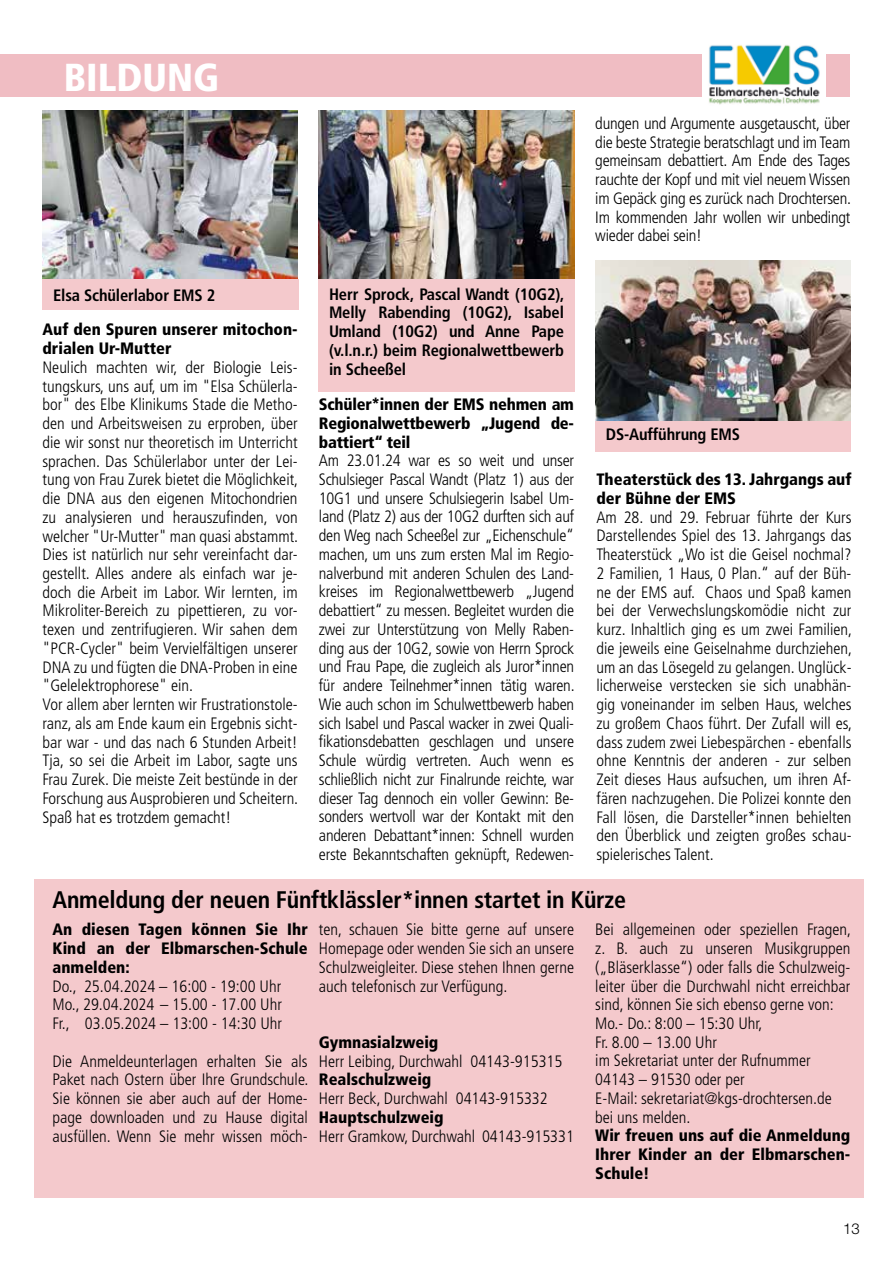
<style>
.page{position:relative;width:893px;height:1263px;background:#fff}
.page>*{position:absolute;margin:0;border:0;box-sizing:border-box;transform-origin:0 0}
.t1{font:900 condensed 39px "Frutiger";color:#fff}
.t2{font:700 condensed 24px "Frutiger";letter-spacing:-.01em;color:#000}
.t3{font:300 condensed 16.5px/18.8px "Frutiger LT Std";color:#000;text-align:justify}
.t4{font:900 condensed 16.5px/18.8px "Frutiger";color:#000;text-align:justify}
.t5{font:700 condensed 16.5px/18.8px "Frutiger";letter-spacing:-.01em;color:#000;text-align:justify}
.t6{font:300 15px "Helvetica Neue LT Std";color:#000}
</style>
<div class="page">
<div style="left:0;top:54px;width:850px;height:43px;background:#f0bdc3"></div>
<img style="left:43px;top:110px;width:255px;height:169px">
<img style="left:702px;top:45px;width:124px;height:60px">
<img style="left:319px;top:110px;width:256px;height:169px">
<div style="left:318px;top:279px;width:257px;height:113px;background:#f4c9cc"></div>
<div style="left:43px;top:279px;width:256px;height:30px;background:#f4c9cc"></div>
<img style="left:595px;top:260px;width:255px;height:161px">
<div style="left:595px;top:421px;width:255px;height:31px;background:#f4c9cc"></div>
<div style="left:35px;top:879px;width:829px;height:319px;background:#f4c9cc"></div>
<h1 class="t1" style="left:64px;top:54px;width:157px">BILDUNG</h1>
<p class="t5" style="left:53px;top:285px;width:164px">Elsa Schülerlabor EMS 2</p>
<p class="t4" style="left:43px;top:320px;width:257px">Auf den Spuren unserer mitochon&shy;drialen Ur-Mutter</p>
<p class="t3" style="left:43px;top:358px;width:257px;text-align:left">Neulich machten wir, der Biologie Leis&shy;tungskurs, uns auf, um im "Elsa Schülerla&shy;bor" des Elbe Klinikums Stade die Metho&shy;den und Arbeitsweisen zu erproben, über die wir sonst nur theoretisch im Unterricht sprachen. Das Schülerlabor unter der Lei&shy;tung von Frau Zurek bietet die Möglichkeit, die DNA aus den eigenen Mitochondrien zu analysieren und herauszufinden, von welcher "Ur-Mutter" man quasi abstammt.<br>Dies ist natürlich nur sehr vereinfacht dar&shy;gestellt. Alles andere als einfach war je&shy;doch die Arbeit im Labor. Wir lernten, im Mikroliter-Bereich zu pipettieren, zu vor&shy;texen und zentrifugieren. Wir sahen dem "PCR-Cycler" beim Vervielfältigen unserer DNA zu und fügten die DNA-Proben in eine "Gelelektrophorese" ein.<br>Vor allem aber lernten wir Frustrationstole&shy;ranz, als am Ende kaum ein Ergebnis sicht&shy;bar war - und das nach 6 Stunden Arbeit!<br>Tja, so sei die Arbeit im Labor, sagte uns Frau Zurek. Die meiste Zeit bestünde in der Forschung aus Ausprobieren und Scheitern.<br>Spaß hat es trotzdem gemacht!</p>
<p class="t5" style="left:329px;top:284px;width:237px">Herr Sprock, Pascal Wandt (10G2), Melly Rabending (10G2), Isabel Umland (10G2) und Anne Pape (v.l.n.r.) beim Regionalwettbewerb in Scheeßel</p>
<p class="t4" style="left:319px;top:395px;width:257px">Schüler*innen der EMS nehmen am Regionalwettbewerb „Jugend de&shy;battiert“ teil</p>
<p class="t3" style="left:319px;top:451px;width:257px">Am 23.01.24 war es so weit und unser Schulsieger Pascal Wandt (Platz 1) aus der 10G1 und unsere Schulsiegerin Isabel Um&shy;land (Platz 2) aus der 10G2 durften sich auf den Weg nach Scheeßel zur „Eichenschule“ machen, um uns zum ersten Mal im Regio&shy;nalverbund mit anderen Schulen des Land&shy;kreises im Regionalwettbewerb „Jugend debattiert“ zu messen. Begleitet wurden die zwei zur Unterstützung von Melly Raben&shy;ding aus der 10G2, sowie von Herrn Sprock und Frau Pape, die zugleich als Juror*innen für andere Teilnehmer*innen tätig waren.<br>Wie auch schon im Schulwettbewerb haben sich Isabel und Pascal wacker in zwei Quali&shy;fikationsdebatten geschlagen und unsere Schule würdig vertreten. Auch wenn es schließlich nicht zur Finalrunde reichte, war dieser Tag dennoch ein voller Gewinn: Be&shy;sonders wertvoll war der Kontakt mit den anderen Debattant*innen: Schnell wurden erste Bekanntschaften geknüpft, Redewen-</p>
<p class="t3" style="left:595px;top:114px;width:257px">dungen und Argumente ausgetauscht, über die beste Strategie beratschlagt und im Team gemeinsam debattiert. Am Ende des Tages rauchte der Kopf und mit viel neuem Wissen im Gepäck ging es zurück nach Drochtersen.<br>Im kommenden Jahr wollen wir unbedingt wieder dabei sein!</p>
<p class="t5" style="left:606px;top:425px;width:135px">DS-Aufführung EMS</p>
<p class="t4" style="left:596px;top:470px;width:257px">Theaterstück des 13. Jahrgangs auf der Bühne der EMS</p>
<p class="t3" style="left:596px;top:508px;width:257px">Am 28. und 29. Februar führte der Kurs Darstellendes Spiel des 13. Jahrgangs das Theaterstück „Wo ist die Geisel nochmal?<br>2 Familien, 1 Haus, 0 Plan.“ auf der Büh&shy;ne der EMS auf. Chaos und Spaß kamen bei der Verwechslungskomödie nicht zur kurz. Inhaltlich ging es um zwei Familien, die jeweils eine Geiselnahme durchziehen, um an das Lösegeld zu gelangen. Unglück&shy;licherweise verstecken sie sich unabhän&shy;gig voneinander im selben Haus, welches zu großem Chaos führt. Der Zufall will es, dass zudem zwei Liebespärchen - ebenfalls ohne Kenntnis der anderen - zur selben Zeit dieses Haus aufsuchen, um ihren Af&shy;fären nachzugehen. Die Polizei konnte den Fall lösen, die Darsteller*innen behielten den Überblick und zeigten großes schau&shy;spielerisches Talent.</p>
<h2 class="t2" style="left:53px;top:885px;width:575px">Anmeldung der neuen Fünftklässler*innen startet in Kürze</h2>
<p class="t4" style="left:53px;top:920px;width:257px">An diesen Tagen können Sie Ihr Kind an der Elbmarschen-Schule anmelden:</p>
<p class="t3" style="left:53px;top:977px;width:231px">Do., 25.04.2024 – 16:00 - 19:00 Uhr Mo., 29.04.2024 – 15.00 - 17.00 Uhr Fr., 03.05.2024 – 13:00 - 14:30 Uhr</p>
<p class="t3" style="left:53px;top:1052px;width:257px">Die Anmeldeunterlagen erhalten Sie als Paket nach Ostern über Ihre Grundschule.<br>Sie können sie aber auch auf der Home&shy;page downloaden und zu Hause digital ausfüllen. Wenn Sie mehr wissen möch-</p>
<p class="t3" style="left:319px;top:920px;width:257px">ten, schauen Sie bitte gerne auf unsere Homepage oder wenden Sie sich an unsere Schulzweigleiter. Diese stehen Ihnen gerne auch telefonisch zur Verfügung.</p>
<p class="t3" style="left:595px;top:920px;width:257px;text-align:left">Bei allgemeinen oder speziellen Fragen, z. B. auch zu unseren Musikgruppen („Bläserklasse“) oder falls die Schulzweig&shy;leiter über die Durchwahl nicht erreichbar sind, können Sie sich ebenso gerne von:<br>Mo.- Do.: 8:00 – 15:30 Uhr,<br>Fr. 8.00 – 13.00 Uhr<br>im Sekretariat unter der Rufnummer 04143 – 91530 oder per<br>E-Mail: sekretariat@kgs-drochtersen.de bei uns melden.</p>
<p class="t4" style="left:595px;top:1126px;width:257px">Wir freuen uns auf die Anmeldung Ihrer Kinder an der Elbmarschen-Schule!</p>
<p class="t4" style="left:319px;top:1033px;width:121px">Gymnasialzweig</p>
<p class="t3" style="left:319px;top:1052px;width:245px">Herr Leibing, Durchwahl 04143-915315</p>
<p class="t4" style="left:319px;top:1070px;width:114px">Realschulzweig</p>
<p class="t3" style="left:319px;top:1089px;width:230px">Herr Beck, Durchwahl 04143-915332</p>
<p class="t4" style="left:319px;top:1108px;width:126px">Hauptschulzweig</p>
<p class="t3" style="left:319px;top:1127px;width:257px">Herr Gramkow, Durchwahl 04143-915331</p>
<p class="t6" style="left:843px;top:1219px;width:18px">13</p>
</div>
